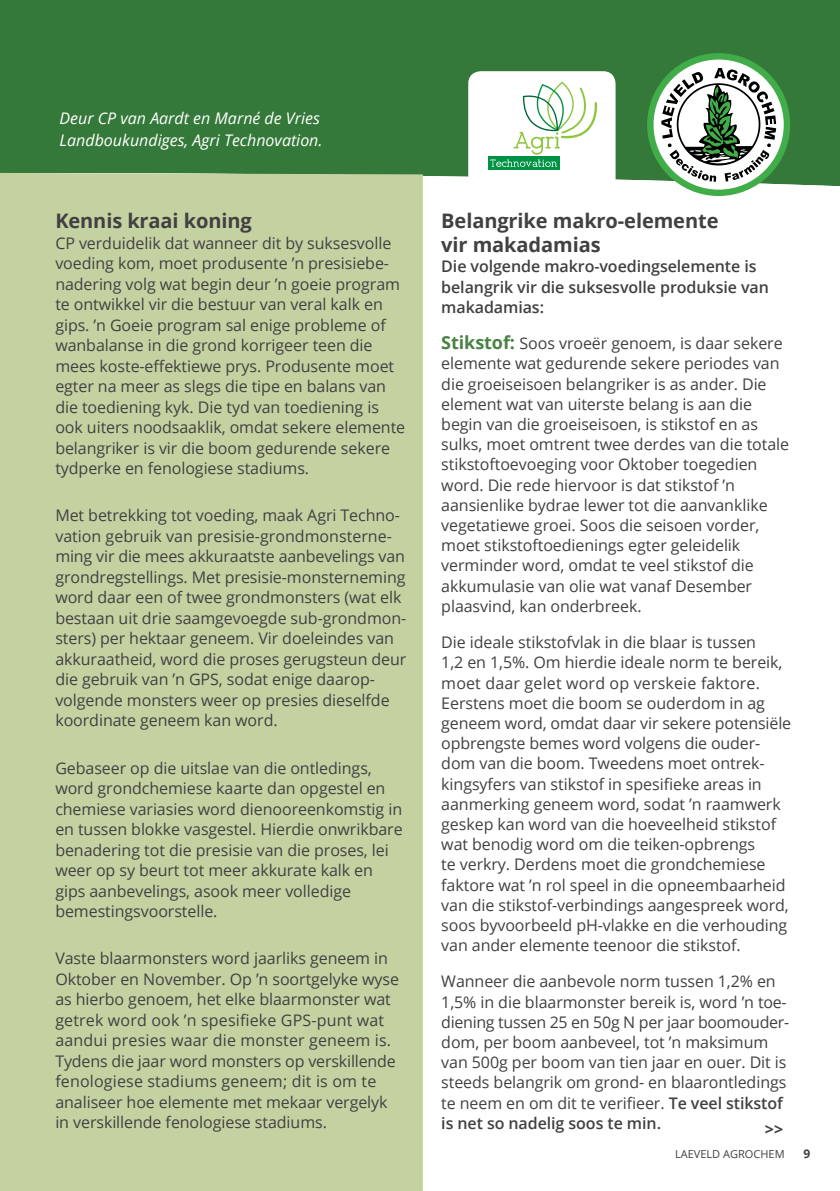
<style>
.page{position:relative;width:840px;height:1191px;background:#fff}
.page>*{position:absolute;margin:0;border:0;box-sizing:border-box;transform-origin:0 0}
.t1{font:700 20px/24.2px "Open Sans";letter-spacing:-.005em;color:#414042}
.t2{font:16px/20.6px "Open Sans";letter-spacing:-.005em;color:#414042}
.t3{font:600 16px/20.2px "Open Sans";letter-spacing:-.005em;color:#414042}
.t4{font:italic 16px/22px "Open Sans";color:#fff}
.t5{font:700 16px "Open Sans";color:#414042}
.t6{font:700 12px "Open Sans";color:#414042}
.t7{font:11px "Open Sans";color:#414042}
.s1{font-weight:700;font-size:18px;color:#4a8144}
.s2{font-weight:600}
</style>
<div class="page">
<div style="left:0;top:0;width:839px;height:210px;background:#347939"></div>
<div style="left:468px;top:71px;width:147px;height:126px;background:#fff;border-radius:12px"></div>
<div style="left:487px;top:156px;width:72px;height:14px;background:#009344"></div>
<svg style="left:490px;top:82px;width:106px;height:85px"></svg>
<svg style="left:422px;top:173px;width:417px;height:139px"></svg>
<svg style="left:646px;top:53px;width:143px;height:143px;background:#48ad50"></svg>
<div style="left:653px;top:60px;width:130px;height:130px;background:#fff;border-radius:50%"></div>
<svg style="left:661px;top:68px;width:114px;height:114px"></svg>
<div style="left:0;top:173px;width:422px;height:1018px;background:#c4d2a1"></div>
<p class="t4" style="left:60px;top:107px;width:264px">Deur CP van Aardt en Marné de Vries<br>Landboukundiges, Agri Technovation.</p>
<p class="t1" style="left:55px;top:208px;width:198px">Kennis kraai koning</p>
<p class="t2" style="left:55px;top:232px;width:351px">CP verduidelik dat wanneer dit by suksesvolle voeding kom, moet produsente ’n presisiebe&shy;nadering volg wat begin deur ’n goeie program te ontwikkel vir die bestuur van veral kalk en gips. ’n Goeie program sal enige probleme of wanbalanse in die grond korrigeer teen die mees koste-effektiewe prys. Produsente moet egter na meer as slegs die tipe en balans van die toediening kyk. Die tyd van toediening is ook uiters noodsaaklik, omdat sekere elemente belangriker is vir die boom gedurende sekere tydperke en fenologiese stadiums.</p>
<p class="t2" style="left:55px;top:505px;width:352px">Met betrekking tot voeding, maak Agri Techno&shy;vation gebruik van presisie-grondmonsterne&shy;ming vir die mees akkuraatste aanbevelings van grondregstellings. Met presisie-monsterneming word daar een of twee grondmonsters (wat elk bestaan uit drie saamgevoegde sub-grondmon&shy;sters) per hektaar geneem. Vir doeleindes van akkuraatheid, word die proses gerugsteun deur die gebruik van ’n GPS, sodat enige daarop&shy;volgende monsters weer op presies dieselfde koordinate geneem kan word.</p>
<p class="t2" style="left:55px;top:757px;width:348px">Gebaseer op die uitslae van die ontledings, word grondchemiese kaarte dan opgestel en chemiese variasies word dienooreenkomstig in en tussen blokke vasgestel. Hierdie onwrikbare benadering tot die presisie van die proses, lei weer op sy beurt tot meer akkurate kalk en gips aanbevelings, asook meer volledige bemestingsvoorstelle.</p>
<p class="t2" style="left:55px;top:947px;width:345px">Vaste blaarmonsters word jaarliks geneem in Oktober en November. Op ’n soortgelyke wyse as hierbo genoem, het elke blaarmonster wat getrek word ook ’n spesifieke GPS-punt wat aandui presies waar die monster geneem is.<br>Tydens die jaar word monsters op verskillende fenologiese stadiums geneem; dit is om te analiseer hoe elemente met mekaar vergelyk in verskillende fenologiese stadiums.</p>
<p class="t1" style="left:441px;top:208px;width:278px">Belangrike makro-elemente vir makadamias</p>
<p class="t3" style="left:441px;top:256px;width:329px">Die volgende makro-voedingselemente is belangrik vir die suksesvolle produksie van makadamias:</p>
<p class="t2" style="left:441px;top:333px;width:349px"><span class="s1">Stikstof:</span> Soos vroeër genoem, is daar sekere elemente wat gedurende sekere periodes van die groeiseisoen belangriker is as ander. Die element wat van uiterste belang is aan die begin van die groeiseisoen, is stikstof en as sulks, moet omtrent twee derdes van die totale stikstoftoevoeging voor Oktober toegedien word. Die rede hiervoor is dat stikstof ’n aansienlike bydrae lewer tot die aanvanklike vegetatiewe groei. Soos die seisoen vorder, moet stikstoftoedienings egter geleidelik verminder word, omdat te veel stikstof die akkumulasie van olie wat vanaf Desember plaasvind, kan onderbreek.</p>
<p class="t2" style="left:441px;top:632px;width:351px">Die ideale stikstofvlak in die blaar is tussen<br>1,2 en 1,5%. Om hierdie ideale norm te bereik, moet daar gelet word op verskeie faktore.<br>Eerstens moet die boom se ouderdom in ag geneem word, omdat daar vir sekere potensiële opbrengste bemes word volgens die ouder&shy;dom van die boom. Tweedens moet ontrek&shy;kingsyfers van stikstof in spesifieke areas in aanmerking geneem word, sodat ’n raamwerk geskep kan word van die hoeveelheid stikstof wat benodig word om die teiken-opbrengs<br>te verkry. Derdens moet die grondchemiese faktore wat ’n rol speel in die opneembaarheid van die stikstof-verbindings aangespreek word, soos byvoorbeeld pH-vlakke en die verhouding van ander elemente teenoor die stikstof.</p>
<p class="t2" style="left:441px;top:971px;width:349px">Wanneer die aanbevole norm tussen 1,2% en 1,5% in die blaarmonster bereik is, word ’n toe&shy;diening tussen 25 en 50g N per jaar boomouder&shy;dom, per boom aanbeveel, tot ’n maksimum van 500g per boom van tien jaar en ouer. Dit is steeds belangrik om grond- en blaarontledings te neem en om dit te verifieer. <span class="s2">Te veel stikstof is net so nadelig soos te min.</span></p>
<p class="t5" style="left:764px;top:1118px;width:20px">&gt;&gt;</p>
<p class="t7" style="left:674px;top:1146px;width:111px">LAEVELD AGROCHEM</p>
<p class="t6" style="left:802px;top:1144px;width:8px">9</p>
</div>
